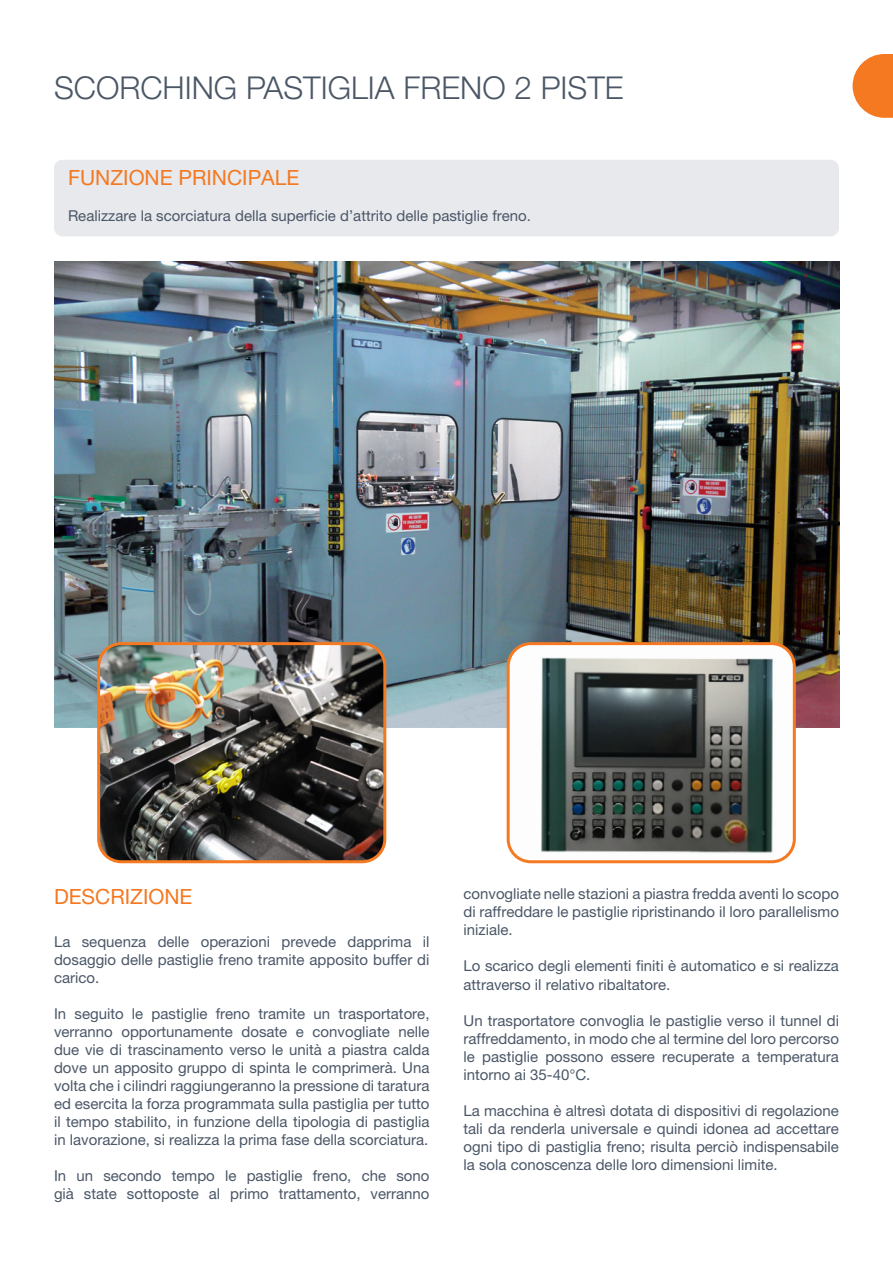
<style>
.page{position:relative;width:893px;height:1263px;background:#fff}
.page>*{position:absolute;margin:0;border:0;box-sizing:border-box;transform-origin:0 0}
.Stile_di_paragrafo_1{font:300 31.5px "Helvetica Neue LT Pro";color:#4b5767}
.Stile_di_paragrafo_1-2{font:21px "Helvetica Neue LT Pro";color:#f47921}
.t1{font:15px/18px "Helvetica Neue LT Pro";color:#4b5767;text-align:justify}
</style>
<div class="page">
<svg style="left:853px;top:54px;width:40px;height:64px"></svg>
<div style="left:54px;top:160px;width:785px;height:76px;background:#e7e9ed;border-radius:9px"></div>
<img style="left:54px;top:262px;width:786px;height:466px">
<img style="left:508px;top:644px;width:286px;height:218px">
<div style="left:507px;top:642px;width:289px;height:221px;border:3px solid #f47921;border-radius:23px"></div>
<img style="left:99px;top:644px;width:286px;height:218px">
<div style="left:97px;top:642px;width:289px;height:221px;border:3px solid #f47921;border-radius:23px"></div>
<p class="Stile_di_paragrafo_1" style="left:54px;top:69px;width:571px">SCORCHING PASTIGLIA FRENO 2 PISTE</p>
<p class="Stile_di_paragrafo_1-2" style="left:68px;top:165px;width:233px">FUNZIONE PRINCIPALE</p>
<p class="t1" style="left:68px;top:207px;width:465px">Realizzare la scorciatura della superficie d’attrito delle pastiglie freno.</p>
<p class="Stile_di_paragrafo_1-2" style="left:54px;top:884px;width:140px">DESCRIZIONE</p>
<p class="t1" style="left:54px;top:932px;width:377px">La sequenza delle operazioni prevede dapprima il dosaggio delle pastiglie freno tramite apposito buffer di carico.</p>
<p class="t1" style="left:54px;top:1004px;width:377px">In seguito le pastiglie freno tramite un trasportatore, verranno opportunamente dosate e convogliate nelle due vie di trascinamento verso le unità a piastra calda dove un apposito gruppo di spinta le comprimerà. Una volta che i cilindri raggiungeranno la pressione di taratura ed esercita la forza programmata sulla pastiglia per tutto il tempo stabilito, in funzione della tipologia di pastiglia in lavorazione, si realizza la prima fase della scorciatura.</p>
<p class="t1" style="left:54px;top:1166px;width:377px">In un secondo tempo le pastiglie freno, che sono già state sottoposte al primo trattamento, verranno</p>
<p class="t1" style="left:463px;top:885px;width:377px">convogliate nelle stazioni a piastra fredda aventi lo scopo di raffreddare le pastiglie ripristinando il loro parallelismo iniziale.</p>
<p class="t1" style="left:463px;top:957px;width:377px">Lo scarico degli elementi finiti è automatico e si realizza attraverso il relativo ribaltatore.</p>
<p class="t1" style="left:463px;top:1011px;width:377px">Un trasportatore convoglia le pastiglie verso il tunnel di raffreddamento, in modo che al termine del loro percorso le pastiglie possono essere recuperate a temperatura intorno ai 35-40°C.</p>
<p class="t1" style="left:463px;top:1101px;width:377px">La macchina è altresì dotata di dispositivi di regolazione tali da renderla universale e quindi idonea ad accettare ogni tipo di pastiglia freno; risulta perciò indispensabile la sola conoscenza delle loro dimensioni limite.</p>
</div>
